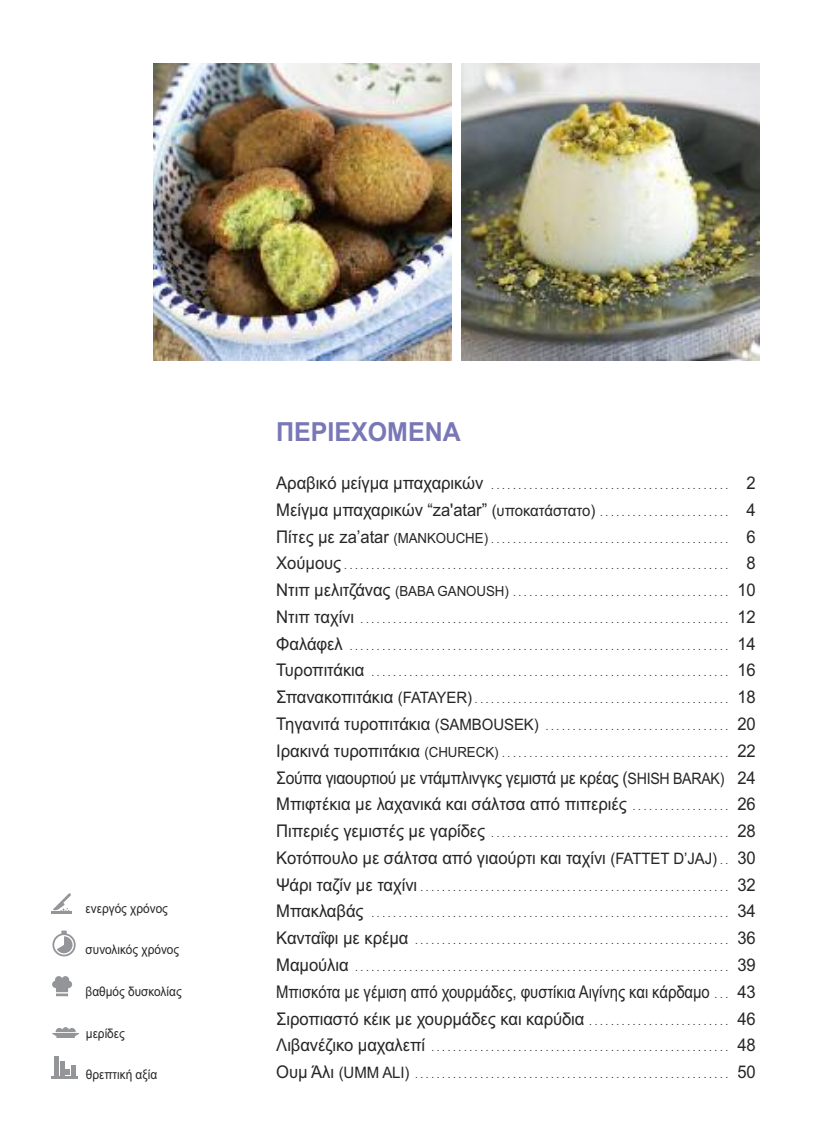
<style>
.page{position:relative;width:819px;height:1141px;background:#fff}
.page>*{position:absolute;margin:0;border:0;box-sizing:border-box;transform-origin:0 0}
.t1{font:700 26.25px "Arial";color:#7977b6;scale:.95 1}
.t2{font:17.5px/26.8px "Arial";letter-spacing:-.005em;color:#272627;scale:.85 1}
.t3{font:17.5px "Arial";letter-spacing:-.005em;color:#272627;scale:.95 1}
.t4{font:17.5px/26.8px "Arial";letter-spacing:-.005em;color:#272627;scale:.9 1}
.t5{font:13.12px "Arial";color:#272627;scale:.9 1}
.t6{font:10.5px "Arial";color:#272627;scale:.95 1}
.s1{font-size:17.5px}
.s2{font-size:15.75px}
.s3{font-size:10.5px}
.s4{font-size:14px}
</style>
<div class="page">
<img style="left:461px;top:63px;width:298px;height:298px">
<img style="left:153px;top:63px;width:298px;height:298px">
<hr style="left:51px;top:911px;width:21px;height:2px;background:#939598">
<svg style="left:53px;top:893px;width:18px;height:18px"></svg>
<svg style="left:52px;top:931px;width:24px;height:25px"></svg>
<svg style="left:52px;top:976px;width:20px;height:20px"></svg>
<svg style="left:52px;top:1027px;width:27px;height:11px"></svg>
<hr style="left:52px;top:1076px;width:26px;height:3px;background:#939598">
<hr style="left:54px;top:1056px;width:4px;height:19px;background:#939598">
<hr style="left:60px;top:1061px;width:4px;height:14px;background:#939598">
<svg style="left:66px;top:1069px;width:4px;height:6px"></svg>
<hr style="left:72px;top:1065px;width:4px;height:10px;background:#939598">
<p class="t5" style="left:86px;top:900px;width:93px">ενεργός χρόνος</p>
<p class="t5" style="left:86px;top:941px;width:105px">συνολικός χρόνος</p>
<p class="t5" style="left:86px;top:983px;width:108px">βαθµός δυσκολίας</p>
<p class="t5" style="left:86px;top:1024px;width:45px">µερίδες</p>
<p class="t5" style="left:86px;top:1066px;width:81px">θρεπτική αξία</p>
<h1 class="t1" style="left:276px;top:414px;width:195px">ΠΕΡΙΕΧΟΜΕΝΑ</h1>
<p class="t6" style="left:276px;top:478px;width:506px"><span class="s1">Αραβικόµείγµαµπαχαρικών</span> ............................................ <span class="s1">2</span></p>
<h2 class="t3" style="left:276px;top:498px;width:506px">Μείγµα µπαχαρικών “za'atar” <span class="s2">(υποκατάστατο)</span> <span class="s3">. . . . . . . . . . . . . . . . . . . . . . . .</span> 4</h2>
<p class="t6" style="left:276px;top:532px;width:506px"><span class="s1">Πίτεςµεza’atar</span><span class="s4">(MANKOUCHE)</span>............................................ <span class="s1">6</span></p>
<p class="t6" style="left:276px;top:559px;width:506px"><span class="s1">Χούµους</span>....................................................................... <span class="s1">8</span></p>
<p class="t6" style="left:276px;top:585px;width:506px"><span class="s1">Ντιπµελιτζάνας</span><span class="s4">(BABAGANOUSH)</span> ........................................ <span class="s1">10</span></p>
<p class="t6" style="left:276px;top:612px;width:506px"><span class="s1">Ντιπταχίνι</span> .................................................................... <span class="s1">12</span></p>
<p class="t6" style="left:276px;top:639px;width:506px"><span class="s1">Φαλάφελ</span> ...................................................................... <span class="s1">14</span></p>
<p class="t6" style="left:276px;top:666px;width:506px"><span class="s1">Τυροπιτάκια</span> .................................................................. <span class="s1">16</span></p>
<p class="t6" style="left:276px;top:693px;width:506px"><span class="s1">Σπανακοπιτάκια</span><span class="s2">(FATAYER)</span>............................................... <span class="s1">18</span></p>
<p class="t6" style="left:276px;top:719px;width:506px"><span class="s1">Τηγανιτάτυροπιτάκια</span><span class="s2">(SAMBOUSEK)</span> .................................. <span class="s1">20</span></p>
<p class="t6" style="left:276px;top:746px;width:506px"><span class="s1">Ιρακινάτυροπιτάκια</span><span class="s4">(CHURECK)</span>.......................................... <span class="s1">22</span></p>
<h2 class="t4" style="left:276px;top:764px;width:534px">Σούπα γιαουρτιού µε ντάµπλινγκς γεµιστά µε κρέας (<span class="s2">SHISH BARAK)</span> 24<br>Μπιφτέκια µε λαχανικά και σάλτσα από πιπεριές <span class="s3">. . . . . . . . . . . . . . . . . .</span> 26</h2>
<p class="t6" style="left:276px;top:826px;width:506px"><span class="s1">Πιπεριέςγεµιστέςµεγαρίδες</span> ............................................ <span class="s1">28</span></p>
<h2 class="t3" style="left:276px;top:846px;width:506px">Κοτόπουλο µε σάλτσα από γιαούρτι και ταχίνι <span class="s2">(FATTET D’JAJ)</span> <span class="s3">. .</span> 30</h2>
<p class="t6" style="left:276px;top:880px;width:506px"><span class="s1">Ψάριταζίνµεταχίνι</span>......................................................... <span class="s1">32</span></p>
<p class="t6" style="left:276px;top:907px;width:506px"><span class="s1">Μπακλαβάς</span> .................................................................. <span class="s1">34</span></p>
<p class="t6" style="left:276px;top:934px;width:506px"><span class="s1">Κανταΐφιµεκρέµα</span> .......................................................... <span class="s1">36</span></p>
<p class="t6" style="left:276px;top:960px;width:506px"><span class="s1">Μαµούλια</span> ..................................................................... <span class="s1">39</span></p>
<h2 class="t2" style="left:276px;top:978px;width:565px">Μπισκότα µε γέµιση από χουρµάδες, φυστίκια Αιγίνης και κάρδαµο <span class="s3">. . .</span> 43<br>Σιροπιαστόκέικµεχουρµάδεςκαικαρύδια <span class="s3">..........................</span> 46</h2>
<p class="t6" style="left:276px;top:1041px;width:506px"><span class="s1">Λιβανέζικοµαχαλεπί</span> ....................................................... <span class="s1">48</span></p>
<p class="t6" style="left:276px;top:1067px;width:506px"><span class="s1">ΟυµΆλι</span><span class="s2">(UMMALI)</span> .......................................................... <span class="s1">50</span></p>
</div>
